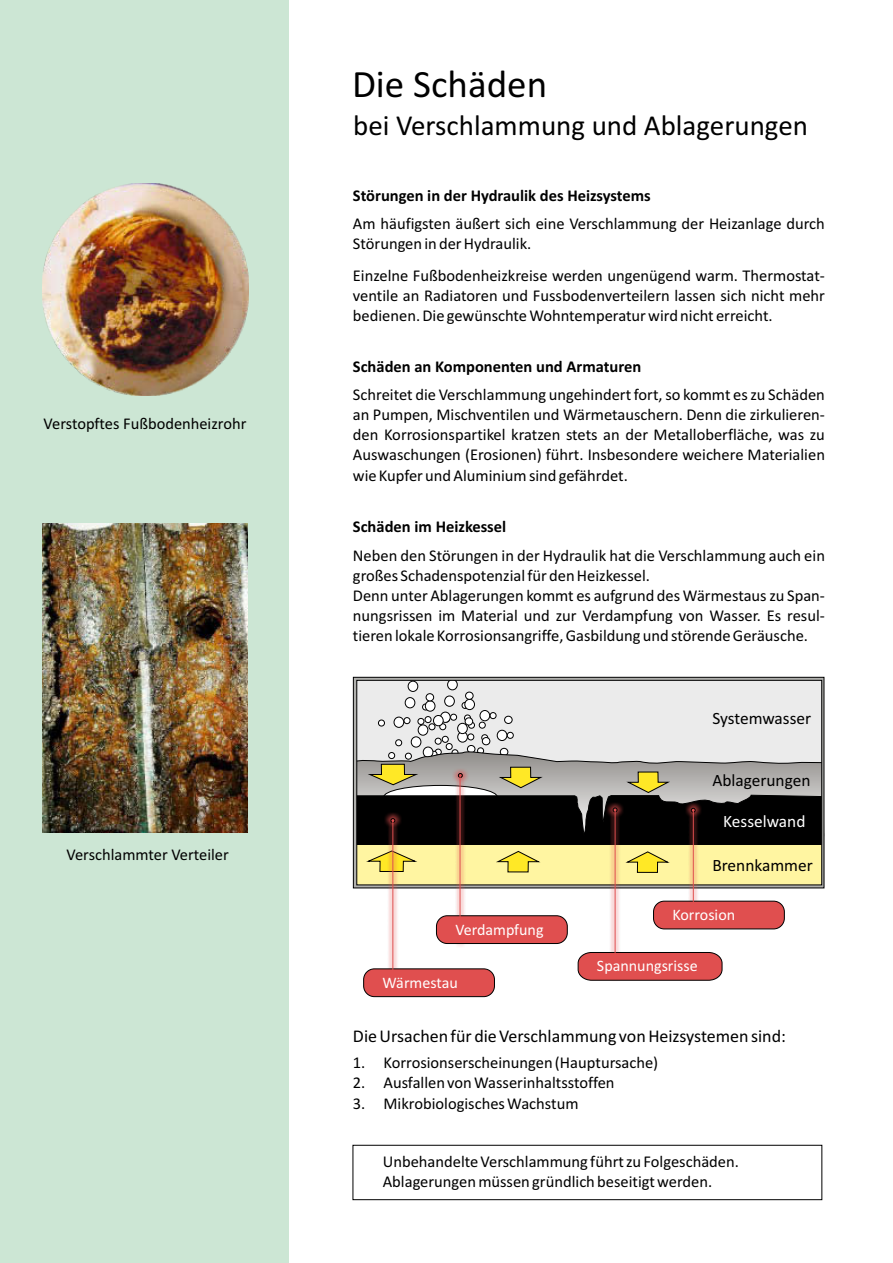
<style>
.page{position:relative;width:893px;height:1263px;background:#fff}
.page>*{position:absolute;margin:0;border:0;box-sizing:border-box;transform-origin:0 0}
.t1{font:39px "Calibri";color:#000}
.t2{font:28.95px "Calibri";color:#000}
.t3{font:18px "Calibri";color:#000}
.t4{font:17.4px "Calibri";color:#000}
.t5{font:17.4px "Calibri";color:#fff}
.t6{font:16.5px/20.1px "Calibri";color:#000}
.t7{font:700 16.5px "Calibri";color:#000}
.t8{font:16.05px "Calibri";color:#fff}
</style>
<div class="page">
<div style="left:0;top:0;width:288px;height:1263px;background:#cce6d4"></div>
<svg style="left:353px;top:677px;width:471px;height:211px;background:#d9d8cc"></svg>
<img style="left:607px;top:873px;width:16px;height:69px">
<img style="left:385px;top:873px;width:16px;height:86px">
<img style="left:452px;top:873px;width:16px;height:33px">
<img style="left:685px;top:873px;width:16px;height:18px">
<svg style="left:354px;top:734px;width:470px;height:139px;background:#8d8873"></svg>
<img style="left:43px;top:184px;width:205px;height:211px">
<img style="left:43px;top:523px;width:205px;height:310px">
<div style="left:354px;top:959px;width:151px;height:48px;background:#e04f4f;opacity:.78"></div>
<div style="left:363px;top:969px;width:132px;height:28px;background:#e04f4f;border:1px solid #000;border-radius:11px"></div>
<svg style="left:578px;top:952px;width:144px;height:29px;background:#d04f4f"></svg>
<div style="left:643px;top:891px;width:151px;height:48px;background:#e04f4f;opacity:.78"></div>
<div style="left:653px;top:901px;width:132px;height:28px;background:#e04f4f;border:1px solid #000;border-radius:11px"></div>
<div style="left:436px;top:915px;width:131px;height:29px;background:#e04f4f;border:1px solid #000;border-radius:11px"></div>
<hr style="left:393px;top:821px;width:1px;height:150px;background:#e04f4f">
<hr style="left:460px;top:775px;width:1px;height:151px;background:#e04f4f">
<hr style="left:615px;top:810px;width:1px;height:151px;background:#e04f4f">
<hr style="left:693px;top:810px;width:1px;height:93px;background:#e04f4f">
<div style="left:353px;top:1145px;width:469px;height:55px;border:1px solid #000"></div>
<p class="t6" style="left:44px;top:415px;width:204px">Verstopftes Fußbodenheizrohr</p>
<p class="t6" style="left:67px;top:846px;width:164px">Verschlammter Verteiler</p>
<h1 class="t1" style="left:352px;top:68px;width:197px">Die Schäden</h1>
<h2 class="t2" style="left:353px;top:114px;width:456px">bei Verschlammung und Ablagerungen</h2>
<p class="t7" style="left:353px;top:188px;width:299px">Störungen in der Hydraulik des Heizsystems</p>
<p class="t6" style="left:353px;top:215px;width:473px">Am häufigsten äußert sich eine Verschlammung der Heizanlage durch<br>Störungen in der Hydraulik.</p>
<p class="t6" style="left:353px;top:266px;width:474px;text-align:justify">Einzelne Fußbodenheizkreise werden ungenügend warm. Thermostat&shy;ventile an Radiatoren und Fussbodenverteilern lassen sich nicht mehr bedienen. Die gewünschte Wohntemperatur wird nicht erreicht.</p>
<p class="t7" style="left:353px;top:359px;width:290px">Schäden an Komponenten und Armaturen</p>
<p class="t6" style="left:353px;top:386px;width:474px;text-align:justify">Schreitet die Verschlammung ungehindert fort, so kommt es zu Schäden an Pumpen, Mischventilen und Wärmetauschern. Denn die zirkulieren&shy;den Korrosionspartikel kratzen stets an der Metalloberfläche, was zu Auswaschungen (Erosionen) führt. Insbesondere weichere Materialien wie Kupfer und Aluminium sind gefährdet.</p>
<p class="t7" style="left:353px;top:520px;width:155px">Schäden im Heizkessel</p>
<p class="t6" style="left:353px;top:546px;width:474px">Neben den Störungen in der Hydraulik hat die Verschlammung auch ein großes Schadenspotenzial für den Heizkessel.<br>Denn unter Ablagerungen kommt es aufgrund des Wärmestaus zu Span&shy;nungsrissen im Material und zur Verdampfung von Wasser. Es resul&shy;tieren lokale Korrosionsangriffe, Gasbildung und störende Geräusche.</p>
<p class="t4" style="left:712px;top:711px;width:100px">Systemwasser</p>
<p class="t4" style="left:712px;top:773px;width:100px">Ablagerungen</p>
<p class="t5" style="left:723px;top:814px;width:84px">Kesselwand</p>
<p class="t4" style="left:712px;top:858px;width:102px">Brennkammer</p>
<p class="t8" style="left:455px;top:922px;width:90px">Verdampfung</p>
<p class="t8" style="left:383px;top:976px;width:77px">Wärmestau</p>
<p class="t8" style="left:672px;top:908px;width:64px">Korrosion</p>
<p class="t8" style="left:597px;top:959px;width:102px">Spannungsrisse</p>
<p class="t3" style="left:353px;top:1029px;width:435px">Die Ursachen für die Verschlammung von Heizsystemen sind:</p>
<p class="t6" style="left:353px;top:1054px;width:307px">1. Korrosionserscheinungen (Hauptursache)</p>
<p class="t6" style="left:353px;top:1074px;width:263px">2. Ausfallen von Wasserinhaltsstoffen</p>
<p class="t6" style="left:353px;top:1094px;width:227px">3. Mikrobiologisches Wachstum</p>
<p class="t6" style="left:383px;top:1153px;width:358px">Unbehandelte Verschlammung führt zu Folgeschäden.<br>Ablagerungen müssen gründlich beseitigt werden.</p>
</div>
